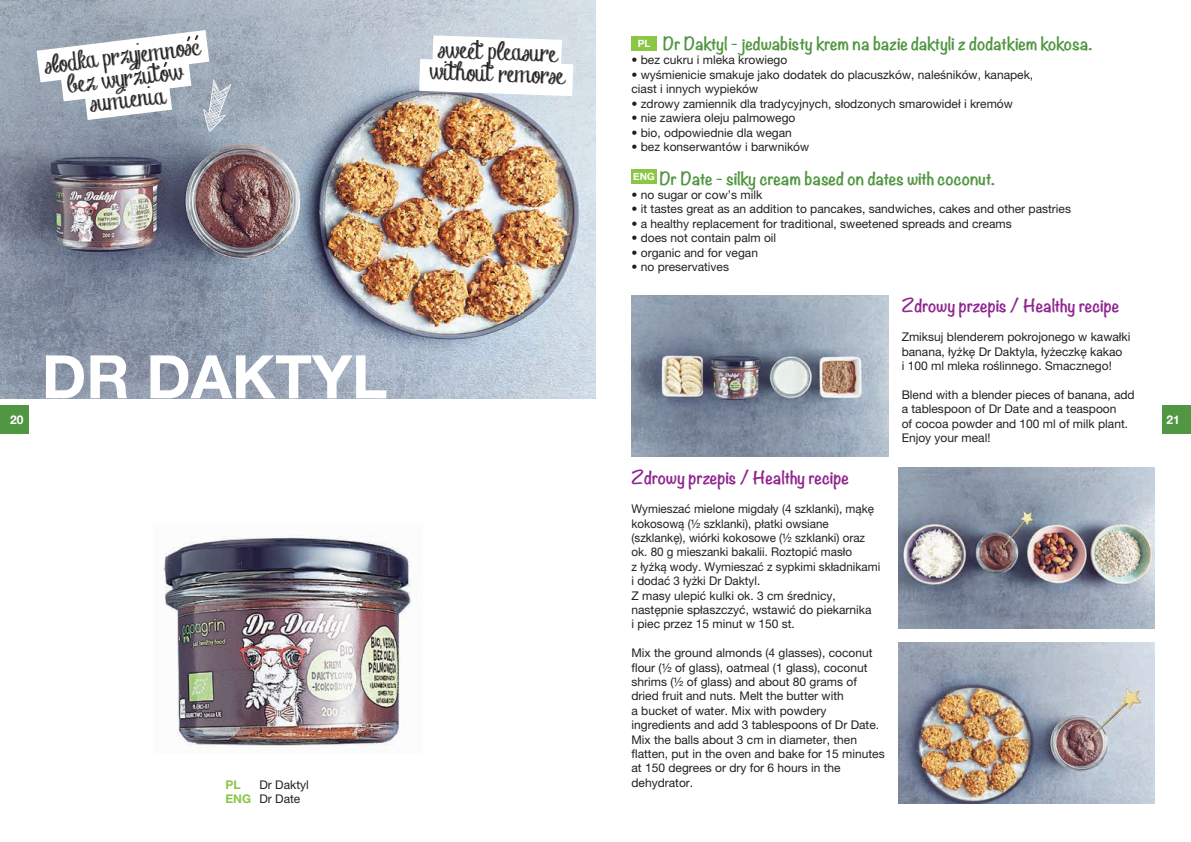
<style>
.page{position:relative;width:1191px;height:842px;background:#fff}
.page>*{position:absolute;margin:0;border:0;box-sizing:border-box;transform-origin:0 0}
.t1{font:700 60px "Helvetica Neue";color:#fff}
.t2{font:23.9px/22px "Chalk hand lettering shaded demo";color:#231f20;text-align:center}
.t3{font:700 16px "Noteworthy";color:#519642}
.t4{font:700 16px "Noteworthy";color:#90268f}
.t5{font:12px/14.4px "Helvetica Neue LT Pro";color:#231f20}
.t6{font:700 12px "Helvetica Neue";color:#fff}
.t7{font:700 12px "Helvetica Neue LT Pro";color:#8bc644}
.t8{font:700 10px "Helvetica Neue";color:#fff}
.s1{font-weight:700;color:#8bc644}
</style>
<div class="page">
<img style="left:0;top:0;width:595px;height:398px">
<div style="left:0;top:405px;width:28px;height:29px;background:#519642"></div>
<div style="left:1162px;top:405px;width:29px;height:29px;background:#519642"></div>
<svg style="left:37px;top:30px;width:194px;height:102px"></svg>
<svg style="left:419px;top:35px;width:154px;height:61px"></svg>
<img style="left:163px;top:535px;width:249px;height:211px">
<div style="left:631px;top:36px;width:25px;height:15px;background:#8bc644"></div>
<div style="left:631px;top:169px;width:25px;height:15px;background:#8bc644"></div>
<img style="left:631px;top:296px;width:257px;height:161px">
<img style="left:898px;top:467px;width:257px;height:162px">
<img style="left:898px;top:642px;width:257px;height:162px">
<h2 class="t2" style="left:44px;top:55px;width:157px;rotate:-7deg">slodka przyjemnosc bez wyrzutow sumienia</h2>
<h2 class="t2" style="left:431px;top:39px;width:136px;rotate:2deg">sweet pleasure without remorse</h2>
<h3 class="t3" style="left:663px;top:29px;width:430px">Dr Daktyl - jedwabisty krem na bazie daktyli z dodatkiem kokosa.</h3>
<p class="t5" style="left:631px;top:53px;width:157px">• bez cukru i mleka krowiego</p>
<p class="t5" style="left:631px;top:67px;width:403px">• wyśmienicie smakuje jako dodatek do placuszków, naleśników, kanapek, ciast i innych wypieków</p>
<p class="t5" style="left:631px;top:96px;width:383px">• zdrowy zamiennik dla tradycyjnych, słodzonych smarowideł i kremów</p>
<p class="t5" style="left:631px;top:110px;width:165px">• nie zawiera oleju palmowego</p>
<p class="t5" style="left:631px;top:125px;width:162px">• bio, odpowiednie dla wegan</p>
<p class="t5" style="left:631px;top:139px;width:179px">• bez konserwantów i barwników</p>
<h3 class="t3" style="left:660px;top:164px;width:336px">Dr Date - silky cream based on dates with coconut.</h3>
<p class="t5" style="left:631px;top:187px;width:132px">• no sugar or cow’s milk</p>
<p class="t5" style="left:631px;top:202px;width:441px">• it tastes great as an addition to pancakes, sandwiches, cakes and oth er pastries</p>
<p class="t5" style="left:631px;top:216px;width:382px">• a healthy replacement for traditional, sweetened spreads and creams</p>
<p class="t5" style="left:631px;top:230px;width:146px">• does not contain palm oil</p>
<p class="t5" style="left:631px;top:245px;width:128px">• organic and for vegan</p>
<p class="t5" style="left:631px;top:259px;width:99px">• no preservatives</p>
<p class="t8" style="left:638px;top:36px;width:14px">PL</p>
<p class="t8" style="left:633px;top:168px;width:23px">ENG</p>
<h3 class="t4" style="left:901px;top:292px;width:219px">Zdrowy przepis / Healthy recipe</h3>
<p class="t5" style="left:901px;top:330px;width:230px">Zmiksuj blenderem pokrojonego w kawałki banana, łyżkę Dr Daktyla, łyżeczkę kakao<br>i 100 ml mleka roślinnego. Smacznego!</p>
<p class="t5" style="left:901px;top:387px;width:234px">Blend with a blender pieces of banana, add a tablespoon of Dr Date and a teaspoon<br>of cocoa powder and 100 ml of milk plant.<br>Enjoy your meal!</p>
<h1 class="t1" style="left:42px;top:330px;width:347px">DR DAKTYL</h1>
<p class="t6" style="left:10px;top:410px;width:15px">20</p>
<p class="t6" style="left:1166px;top:410px;width:15px">21</p>
<p class="t7" style="left:225px;top:777px;width:17px">PL</p>
<p class="t5" style="left:225px;top:777px;width:85px;text-indent:34px">Dr Daktyl<br><span class="s1">ENG</span> Dr Date</p>
<h3 class="t4" style="left:631px;top:464px;width:219px">Zdrowy przepis / Healthy recipe</h3>
<p class="t5" style="left:631px;top:502px;width:250px">Wymieszać mielone migdały (4 szklanki), mąkę kokosową (½ szklanki), płatki owsiane (szklankę), wiórki kokosowe (½ szklanki) oraz ok. 80 g mieszanki bakalii. Roztopić masło<br>z łyżką wody. Wymieszać z sypkimi składnikami i dodać 3 łyżki Dr Daktyl.<br>Z masy ulepić kulki ok. 3 cm średnicy, następnie spłaszczyć, wstawić do piekarnika<br>i piec przez 15 minut w 150 st.</p>
<p class="t5" style="left:631px;top:646px;width:255px">Mix the ground almonds (4 glasses), coconut flour (½ of glass), oatmeal (1 glass), coconut shrims (½ of glass) and about 80 grams of dried fruit and nuts. Melt the butter with<br>a bucket of water. Mix with powdery ingredients and add 3 tablespoons of Dr Date.<br>Mix the balls about 3 cm in diameter, then flatten, put in the oven and bake for 15 minutes at 150 degrees or dry for 6 hours in the dehydrator.</p>
</div>
